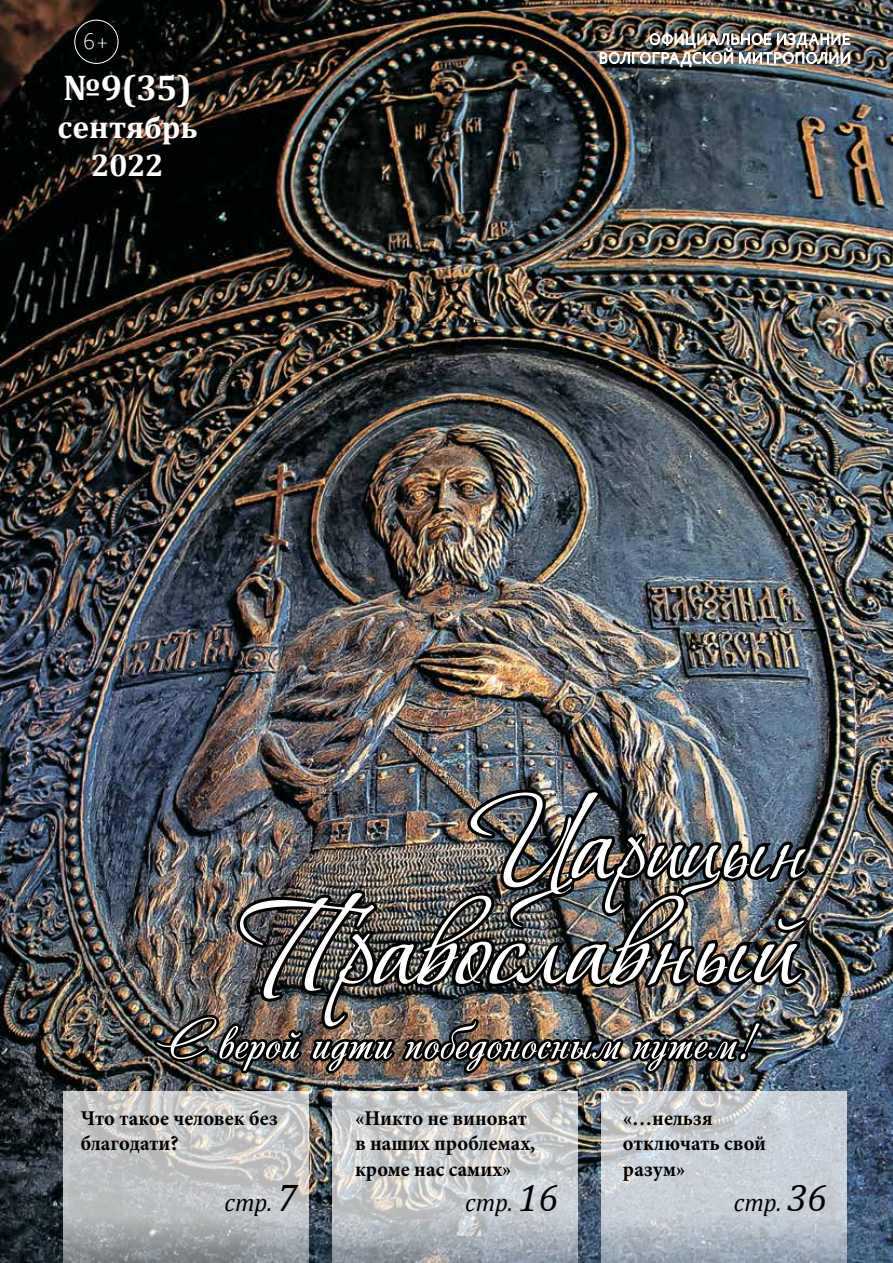
<style>
.page{position:relative;width:893px;height:1263px;background:#fff}
.page>*{position:absolute;margin:0;border:0;box-sizing:border-box;transform-origin:0 0}
.t1{font:134.1px "Vera Crouz";color:#fff}
.t2{font:110.4px "Vera Crouz";color:#fff}
.t3{font:54.9px "Andantinoscript";color:#fff}
.t4{font:700 36px "Cambria";color:#fff}
.t5{font:700 31.5px/37.8px "Cambria";letter-spacing:-.005em;color:#fff;text-align:center}
.t6{font:italic 25.2px "Cambria";color:#000}
.t7{font:300 23.7px "Corbel";color:#fff}
.t8{font:700 21px/25.2px "Minion Pro";color:#000}
.s1{font-size:134.1px}
.s2{font-size:38.85px}
</style>
<div class="page">
<img style="left:0;top:0;width:893px;height:1263px">
<svg style="left:63px;top:1091px;width:246px;height:172px;background:#b7b9ba"></svg>
<svg style="left:332px;top:1136px;width:245px;height:127px;background:#bfc3c6"></svg>
<svg style="left:601px;top:1091px;width:245px;height:172px;background:#bfc7d0"></svg>
<div style="left:74px;top:20px;width:44px;height:44px;border:1px solid #fff;border-radius:50%"></div>
<img style="left:149px;top:786px;width:665px;height:350px">
<img style="left:599px;top:26px;width:252px;height:44px">
<p class="t7" style="left:83px;top:26px;width:27px">6+</p>
<h3 class="t4" style="left:63px;top:62px;width:130px">№9(35)</h3>
<h3 class="t5" style="left:58px;top:107px;width:141px">сентябрь<br>2022</h3>
<h2 class="t2" style="left:470px;top:792px;width:337px"><span class="s1">Ца</span>рицын</h2>
<h1 class="t1" style="left:237px;top:879px;width:558px">Православный</h1>
<h3 class="t3" style="left:155px;top:1005px;width:601px">С верой идти победоносным путем!</h3>
<p class="t8" style="left:81px;top:1105px;width:199px">Что такое человек без благодати?</p>
<p class="t8" style="left:355px;top:1105px;width:182px">«Никто не виноват в наших проблемах, кроме нас самих»</p>
<p class="t8" style="left:623px;top:1105px;width:145px">«…нельзя отключать свой разум»</p>
<p class="t6" style="left:225px;top:1185px;width:74px">стр. <span class="s2">7</span></p>
<p class="t6" style="left:465px;top:1185px;width:94px">стр. <span class="s2">16</span></p>
<p class="t6" style="left:734px;top:1185px;width:94px">стр. <span class="s2">36</span></p>
</div>
